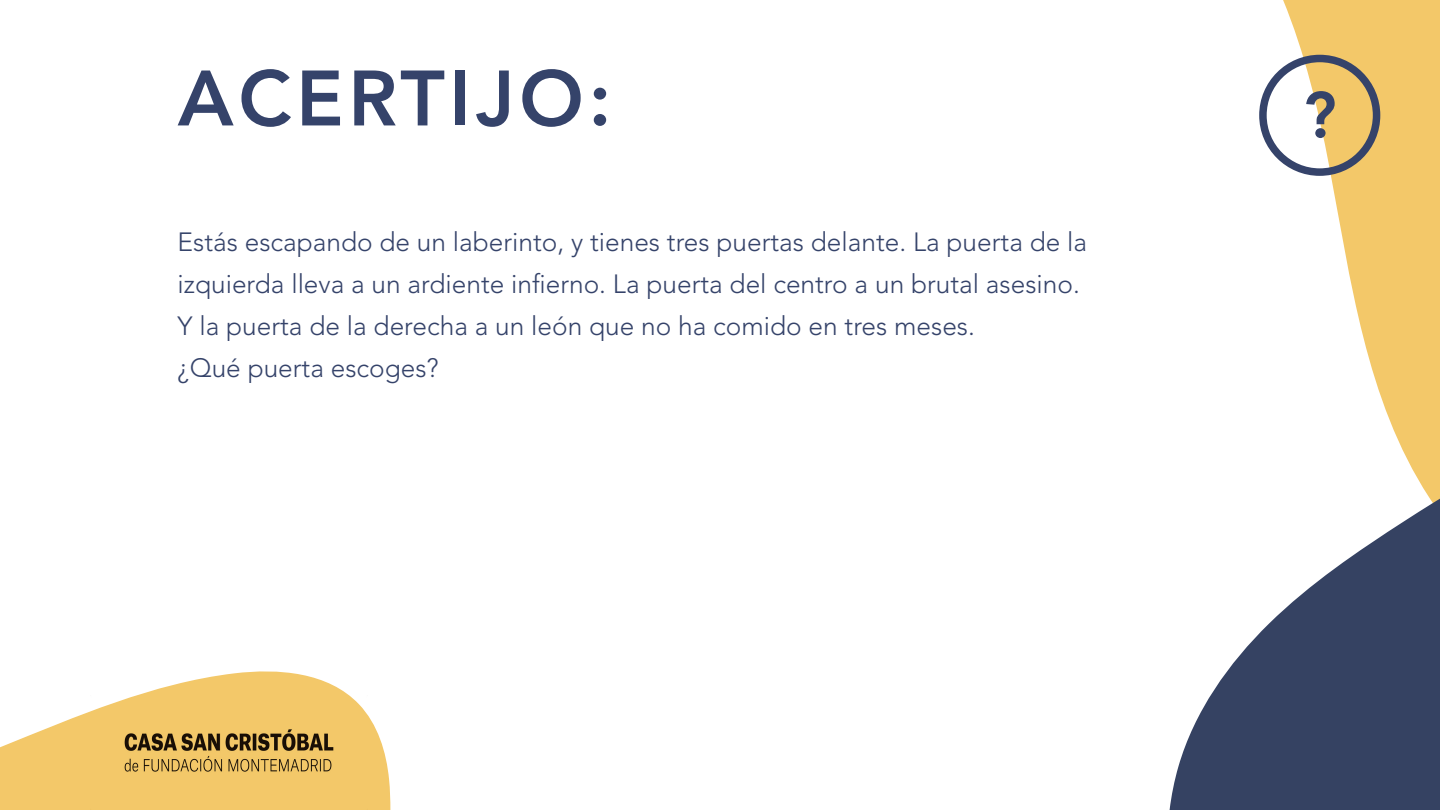
<style>
.page{position:relative;width:1440px;height:810px;background:#fff}
.page>*{position:absolute;margin:0;border:0;box-sizing:border-box;transform-origin:0 0}
.t1{font:800 77.62px "Avenir LT Std";letter-spacing:.06em;color:#35436a}
.t2{font:800 64.12px "Avenir LT Std";color:#35436a}
.t3{font:300 26.25px/42px "Avenir LT Std";color:#35436a}
</style>
<div class="page">
<svg style="left:1283px;top:0;width:157px;height:499px;fill:#f3c869"></svg>
<svg style="left:1170px;top:499px;width:270px;height:311px;fill:#354262"></svg>
<svg style="left:0;top:671px;width:390px;height:139px;fill:#f3c869"></svg>
<img style="left:91px;top:695px;width:276px;height:115px">
<div style="left:1259px;top:55px;width:121px;height:121px;border:8px solid #35436a;border-radius:50%"></div>
<h1 class="t1" style="left:178px;top:53px;width:435px">ACERTIJO:</h1>
<p class="t3" style="left:178px;top:221px;width:911px">Estás escapando de un laberinto, y tienes tres puertas delante. La puerta de la izquierda lleva a un ardiente infierno. La puerta del centro a un brutal asesino.<br>Y la puerta de la derecha a un león que no ha comido en tres meses.<br>¿Qué puerta escoges?</p>
<h2 class="t2" style="left:1303px;top:77px;width:35px">?</h2>
</div>
